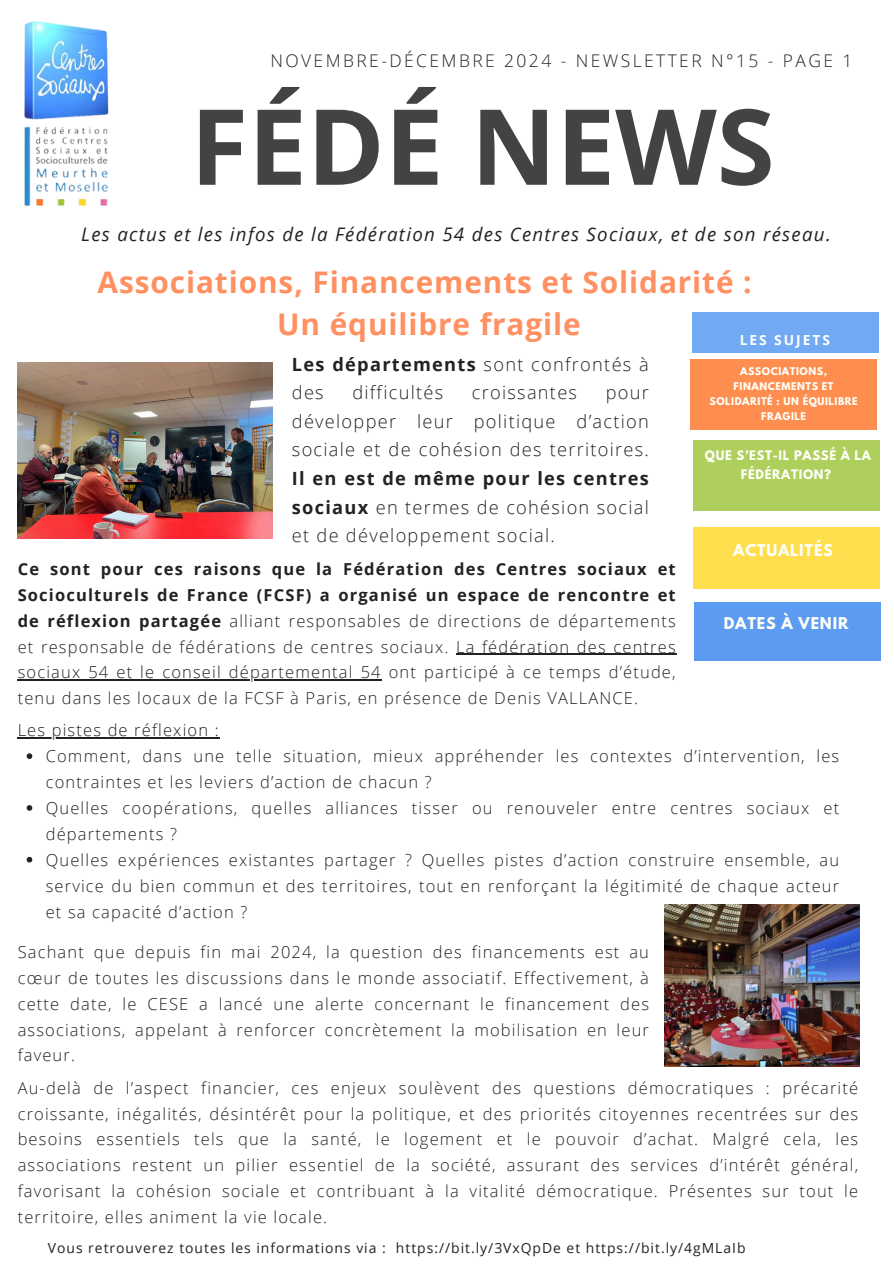
<style>
.page{position:relative;width:894px;height:1264px;background:#fff}
.page>*{position:absolute;margin:0;border:0;box-sizing:border-box;transform-origin:0 0}
.t1{font:700 105px "Open Sans";color:#222}
.t2{font:700 29.85px/41.7px "Open Sans";letter-spacing:.03em;color:#fe9061;text-align:center}
.t3{font:italic 18.6px "Open Sans";letter-spacing:.07em;color:#222}
.t4{font:300 18.15px/28.5px "Open Sans";letter-spacing:.07em;color:#222}
.t5{font:300 17.4px "Open Sans";letter-spacing:.14em;color:#222}
.t6{font:300 16.5px/25.8px "Open Sans";letter-spacing:.07em;color:#222}
.t7{font:700 16.5px/25.8px "Open Sans";letter-spacing:.07em;color:#222;text-align:justify}
.t8{font:700 14.4px "League Spartan";letter-spacing:.06em;color:#fffff9}
.t9{font:13.95px "Open Sans";letter-spacing:.07em;color:#222}
.t10{font:700 13.8px "Open Sans";letter-spacing:.14em;color:#fff}
.t11{font:700 11.7px/18.5px "League Spartan";letter-spacing:.06em;color:#fffff9;text-align:center}
.t12{font:700 9.45px/15px "League Spartan";letter-spacing:.06em;color:#fffff9;text-align:center}
.s1{font-weight:700}
.s2{font-weight:300}
</style>
<div class="page">
<img style="left:24px;top:20px;width:85px;height:186px">
<div style="left:689px;top:359px;width:186px;height:71px;background:#fe8e4f"></div>
<div style="left:692px;top:313px;width:186px;height:40px;background:#71a9f3"></div>
<div style="left:692px;top:440px;width:186px;height:70px;background:#afcf5d"></div>
<div style="left:692px;top:527px;width:186px;height:62px;background:#fede4d"></div>
<div style="left:694px;top:602px;width:186px;height:58px;background:#5b9bf1"></div>
<hr style="left:456px;top:653px;width:220px;height:1px;background:#222">
<hr style="left:18px;top:679px;width:364px;height:1px;background:#222">
<hr style="left:18px;top:737px;width:202px;height:1px;background:#222">
<svg style="left:27px;top:753px;width:5px;height:6px"></svg>
<svg style="left:27px;top:805px;width:5px;height:5px"></svg>
<svg style="left:27px;top:856px;width:5px;height:6px"></svg>
<img style="left:18px;top:363px;width:254px;height:176px">
<img style="left:664px;top:904px;width:195px;height:162px">
<h3 class="t5" style="left:270px;top:48px;width:583px">NOVEMBRE-DÉCEMBRE 2024 - NEWSLETTER N°15 - PAGE 1</h3>
<h1 class="t1" style="left:190px;top:73px;width:585px">FÉDÉ NEWS</h1>
<p class="t3" style="left:81px;top:221px;width:750px">Les actus et les infos de la Fédération 54 des Centres Sociaux, et de son réseau.</p>
<p class="t2" style="left:98px;top:260px;width:655px">Associations, Financements et Solidarité :<br>Un équilibre fragile</p>
<h6 class="t4" style="left:292px;top:349px;width:358px"><span class="s1">Les départements</span> sont confrontés à des</h6>
<h2 class="t10" style="left:739px;top:330px;width:92px">LES SUJETS</h2>
<h1 class="t12" style="left:709px;top:365px;width:150px">ASSOCIATIONS,<br>FINANCEMENTS ET<br>SOLIDARITÉ : UN ÉQUILIBRE<br>FRAGILE</h1>
<h4 class="t11" style="left:704px;top:447px;width:167px">QUE S’EST-IL PASSÉ À LA<br>FÉDÉRATION?</h4>
<h6 class="t4" style="left:352px;top:378px;width:92px">difficultés</h6>
<h6 class="t4" style="left:471px;top:378px;width:107px">croissantes</h6>
<h6 class="t4" style="left:292px;top:378px;width:358px;text-align:justify;text-indent:314px">pour développer leur politique d’action sociale et de cohésion des territoires.<br><span class="s1">Il en est de même pour les centres sociaux</span> en termes de cohésion social et de développement social.</h6>
<h6 class="t7" style="left:18px;top:555px;width:659px">Ce sont pour ces raisons que la Fédération des Centres sociaux et Socioculturels de France (FCSF) a organisé un espace de rencontre et de réflexion partagée <span class="s2">alliant responsables de directions de départements et responsable de fédérations de centres sociaux. La fédération des centres</span></h6>
<p class="t6" style="left:18px;top:659px;width:659px">sociaux 54 et le conseil départemental 54 ont participé à ce temps d’étude, tenu dans les locaux de la FCSF à Paris, en présence de Denis VALLANCE.</p>
<p class="t6" style="left:18px;top:717px;width:202px">Les pistes de réflexion :</p>
<p class="t6" style="left:46px;top:743px;width:794px">Comment, dans une telle situation, mieux appréhender les contextes d’intervention, les contraintes et les leviers d’action de chacun ?</p>
<h5 class="t6" style="left:46px;top:794px;width:794px">Quelles coopérations, quelles alliances tisser ou renouveler entre centres sociaux et départements ?</h5>
<p class="t6" style="left:46px;top:846px;width:794px;text-align:justify">Quelles expériences existantes partager ? Quelles pistes d’action construire ensemble, au service du bien commun et des territoires, tout en renforçant la légitimité de chaque acteur et sa capacité d’action ?</p>
<p class="t6" style="left:18px;top:938px;width:632px;text-align:justify">Sachant que depuis fin mai 2024, la question des financements est au cœur de toutes les discussions dans le monde associatif. Effectivement, à cette date, le CESE a lancé une alerte concernant le financement des associations, appelant à renforcer concrètement la mobilisation en leur faveur.</p>
<p class="t6" style="left:18px;top:1074px;width:841px;text-align:justify">Au-delà de l’aspect financier, ces enjeux soulèvent des questions démocratiques : précarité croissante, inégalités, désintérêt pour la politique, et des priorités citoyennes recentrées sur des besoins essentiels tels que la santé, le logement et le pouvoir d’achat. Malgré cela, les associations restent un pilier essentiel de la société, assurant des services d’intérêt général, favorisant la cohésion sociale et contribuant à la vitalité démocratique. Présentes sur tout le territoire, elles animent la vie locale.</p>
<p class="t9" style="left:48px;top:1238px;width:699px">Vous retrouverez toutes les informations via : https://bit.ly/3VxQpDe et https://bit.ly/4gMLaIb</p>
<h6 class="t8" style="left:733px;top:543px;width:101px">ACTUALITÉS</h6>
<p class="t8" style="left:723px;top:616px;width:126px">DATES À VENIR</p>
</div>
